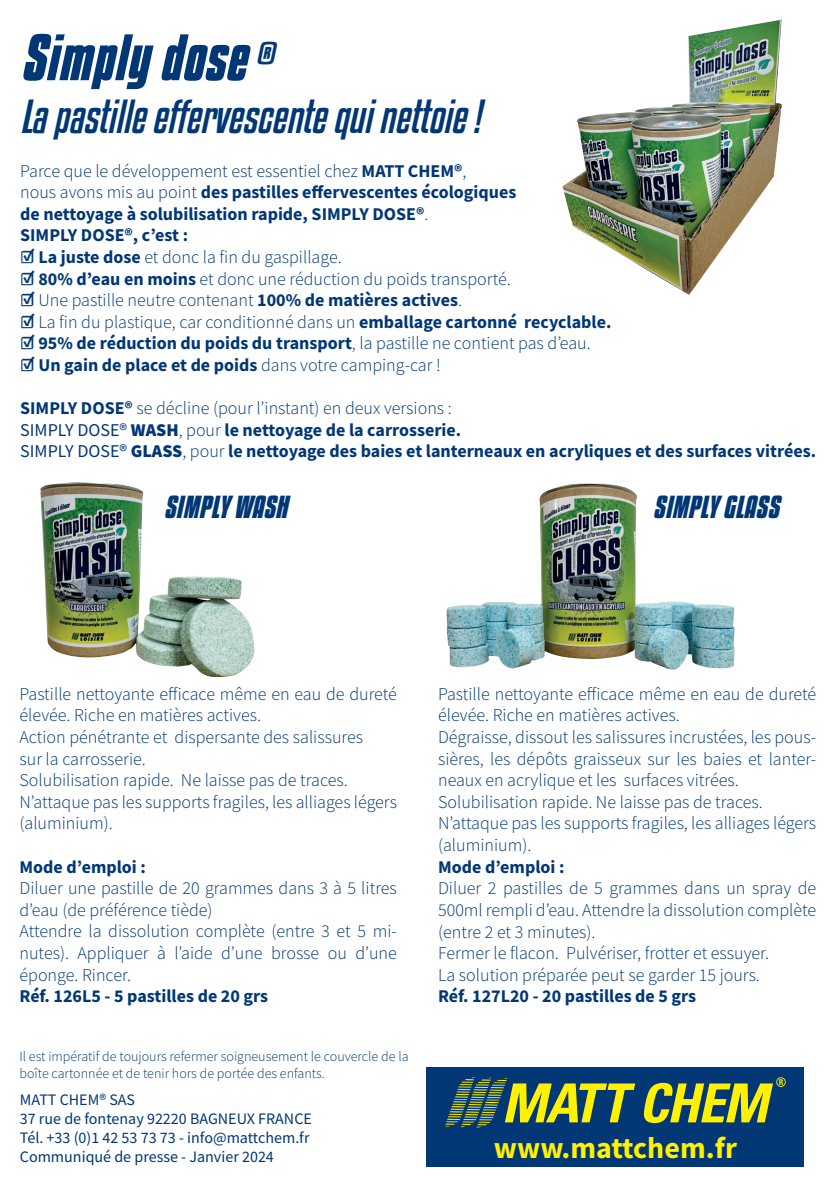
<style>
.page{position:relative;width:840px;height:1191px;background:#fff}
.page>*{position:absolute;margin:0;border:0;box-sizing:border-box;transform-origin:0 0}
.t1{font:italic 700 58px "Kenyan Coffee Rg";letter-spacing:-.005em;color:#013775}
.t2{font:italic 42px "Kenyan Coffee Rg";letter-spacing:-.005em;color:#013775}
.t3{font:700 30px "Source Sans Pro";color:#fff101}
.t4{font:italic 700 28px "Kenyan Coffee Rg";color:#013775}
.t5{font:300 18px/21.6px "Source Sans Pro";color:#013775}
.t6{font:700 18px/21.6px "Source Sans Pro";color:#013775}
.t7{font:16px/19.2px "Source Sans Pro";color:#013775}
.t8{font:300 14px/16.8px "Source Sans Pro";color:#013775}
.s1{font-weight:300}
.s2{font-weight:700}
.s3{font-weight:400}
.s4{font-weight:900}
</style>
<div class="page">
<div style="left:426px;top:1067px;width:377px;height:99px;background:#013775"></div>
<svg style="left:643px;top:1077px;width:142px;height:46px"></svg>
<svg style="left:445px;top:1077px;width:189px;height:50px"></svg>
<img style="left:40px;top:482px;width:215px;height:195px">
<img style="left:446px;top:483px;width:288px;height:187px">
<img style="left:562px;top:19px;width:219px;height:276px">
<h1 class="t1" style="left:20px;top:18px;width:255px">Simply dose <sup>®</sup></h1>
<h2 class="t2" style="left:20px;top:88px;width:461px">La pastille effervescente qui nettoie !</h2>
<p class="t6" style="left:20px;top:159px;width:497px"><span class="s1">Parce que le développement est essentiel chez</span> MATT CHEM®<span class="s1">,<br>nous avons mis au point</span> des pastilles effervescentes écologiques de nettoyage à solubilisation rapide, SIMPLY DOSE®<span class="s1">.<br></span>SIMPLY DOSE®, c’est :</p>
<p class="t5" style="left:20px;top:246px;width:323px"><span class="s2">☑ La juste dose</span> et donc la fin du gaspillage.</p>
<p class="t5" style="left:20px;top:268px;width:491px"><span class="s2">☑ 80% d’eau en moins</span> et donc une réduction du poids transporté.</p>
<p class="t5" style="left:20px;top:289px;width:443px"><span class="s2">☑</span> Une pastille neutre contenant <span class="s2">100% de matières actives</span>.</p>
<p class="t5" style="left:20px;top:311px;width:592px"><span class="s2">☑</span> La fin du plastique, car conditionné dans un <span class="s2">emballage cartonné recyclable.</span></p>
<p class="t6" style="left:20px;top:332px;width:571px">☑ 95% de réduction du poids du transport<span class="s1">, la pastille ne contient pas d’eau.</span></p>
<p class="t6" style="left:20px;top:354px;width:422px">☑ Un gain de place et de poids <span class="s1">dans votre camping-car !</span></p>
<p class="t6" style="left:20px;top:397px;width:797px">SIMPLY DOSE® <span class="s1">se décline (pour l’instant) en deux versions :<br></span><span class="s3">SIMPLY DOSE®</span> <span class="s4">WASH</span><span class="s1">, pour</span> le nettoyage de la carrosserie.<br><span class="s3">SIMPLY DOSE®</span> <span class="s4">GLASS</span><span class="s1">, pour</span> le nettoyage des baies et lanterneaux en acryliques et des surfaces vitrées.</p>
<h3 class="t4" style="left:164px;top:488px;width:125px">SIMPLY WASH</h3>
<h3 class="t4" style="left:652px;top:488px;width:127px">SIMPLY GLASS</h3>
<p class="t5" style="left:19px;top:683px;width:379px">Pastille nettoyante efficace même en eau de dureté élevée. Riche en matières actives.<br>Action pénétrante et dispersante des salissures<br>sur la carrosserie.<br>Solubilisation rapide. Ne laisse pas de traces.<br>N’attaque pas les supports fragiles, les alliages légers (aluminium).</p>
<p class="t6" style="left:19px;top:855px;width:128px">Mode d’emploi :</p>
<p class="t5" style="left:19px;top:877px;width:379px">Diluer une pastille de 20 grammes dans 3 à 5 litres d’eau (de préférence tiède)<br>Attendre la dissolution complète (entre 3 et 5 mi&shy;nutes). Appliquer à l’aide d’une brosse ou d’une éponge. Rincer.</p>
<p class="t6" style="left:19px;top:985px;width:250px">Réf. 126L5 - 5 pastilles de 20 grs</p>
<p class="t8" style="left:19px;top:1047px;width:390px">Il est impératif de toujours refermer soigneusement le couvercle de la boîte cartonnée et de tenir hors de portée des enfants.</p>
<p class="t7" style="left:20px;top:1089px;width:293px">MATT CHEM® SAS<br>37 rue de fontenay 92220 BAGNEUX FRANCE<br>Tél. +33 (0)1 42 53 73 73 - info@mattchem.fr<br>Communiqué de presse - Janvier 2024</p>
<p class="t5" style="left:438px;top:683px;width:379px">Pastille nettoyante efficace même en eau de dureté élevée. Riche en matières actives.<br>Dégraisse, dissout les salissures incrustées, les pous&shy;sières, les dépôts graisseux sur les baies et lanter&shy;neaux en acrylique et les surfaces vitrées.<br>Solubilisation rapide. Ne laisse pas de traces.<br>N’attaque pas les supports fragiles, les alliages légers (aluminium).</p>
<p class="t6" style="left:438px;top:855px;width:128px">Mode d’emploi :</p>
<p class="t5" style="left:438px;top:877px;width:379px">Diluer 2 pastilles de 5 grammes dans un spray de 500ml rempli d’eau. Attendre la dissolution complète (entre 2 et 3 minutes).<br>Fermer le flacon. Pulvériser, frotter et essuyer.<br>La solution préparée peut se garder 15 jours.</p>
<p class="t6" style="left:438px;top:985px;width:259px">Réf. 127L20 - 20 pastilles de 5 grs</p>
<h3 class="t3" style="left:493px;top:1127px;width:244px">www.mattchem.fr</h3>
</div>
